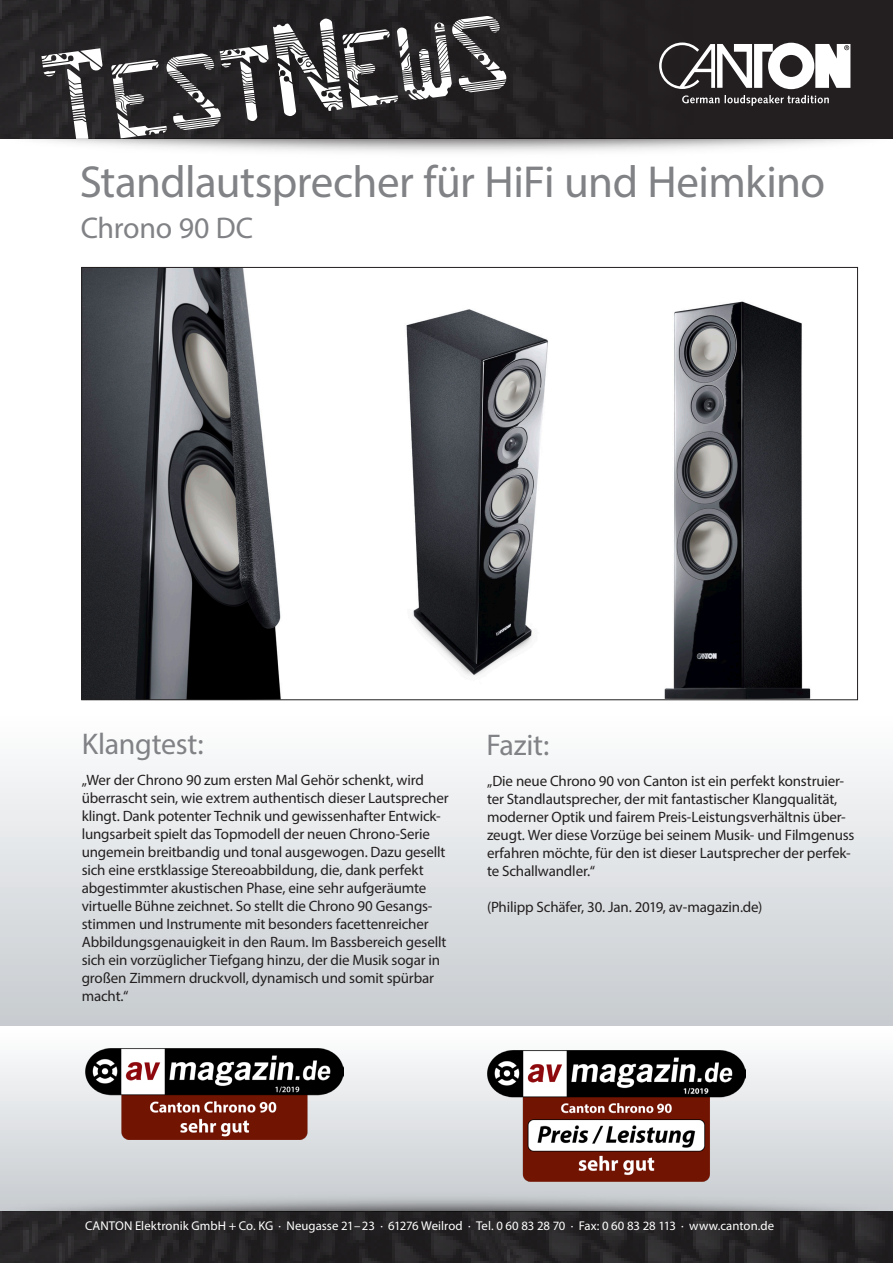
<style>
.page{position:relative;width:893px;height:1263px;background:#fff}
.page>*{position:absolute;margin:0;border:0;box-sizing:border-box;transform-origin:0 0}
.t1{font:45px "Myriad Pro";letter-spacing:-.015em;color:#808285}
.t2{font:30px "Myriad Pro";letter-spacing:-.01em;color:#808285}
.t3{font:15px/18px "Myriad Pro";letter-spacing:-.01em;color:#231f20}
.t4{font:12.75px "Myriad Pro";color:#fff}
</style>
<div class="page">
<div style="left:0;top:711px;width:893px;height:316px;background:linear-gradient(to bottom,#fefefe,#c6cbcf)"></div>
<svg style="left:0;top:1048px;width:893px;height:137px"></svg>
<img style="left:406px;top:309px;width:142px;height:367px">
<img style="left:83px;top:269px;width:198px;height:429px">
<img style="left:85px;top:1049px;width:258px;height:91px">
<img style="left:487px;top:1050px;width:259px;height:131px">
<img style="left:627px;top:301px;width:185px;height:411px">
<img style="left:0;top:0;width:893px;height:152px">
<svg style="left:659px;top:43px;width:191px;height:46px"></svg>
<svg style="left:682px;top:95px;width:147px;height:11px;background:#5a5758"></svg>
<svg style="left:41px;top:16px;width:465px;height:122px;background:#4b4a4b"></svg>
<img style="left:0;top:1185px;width:893px;height:78px">
<p class="t1" style="left:80px;top:154px;width:747px">Standlautsprecher für HiFi und Heimkino</p>
<p class="t2" style="left:81px;top:210px;width:174px">Chrono 90 DC</p>
<p class="t2" style="left:82px;top:725px;width:123px">Klangtest:</p>
<p class="t3" style="left:82px;top:770px;width:369px">„Wer der Chrono 90 zum ersten Mal Gehör schenkt, wird überrascht sein, wie extrem authentisch dieser Lautsprecher klingt. Dank potenter Technik und gewissenhafter Entwick&shy;lungsarbeit spielt das Topmodell der neuen Chrono-Serie</p>
<p class="t3" style="left:82px;top:842px;width:365px">ungemein breitbandig und tonal ausgewogen. Dazu gesellt sich eine erstklassige Stereoabbildung, die, dank perfekt</p>
<p class="t3" style="left:82px;top:878px;width:346px">abgestimmter akustischen Phase, eine sehr aufgeräumte</p>
<p class="t3" style="left:82px;top:896px;width:366px">virtuelle Bühne zeichnet. So stellt die Chrono 90 Gesangs&shy;stimmen und Instrumente mit besonders facettenreicher Abbildungsgenauigkeit in den Raum. Im Bassbereich gesellt sich ein vorzüglicher Tiefgang hinzu, der die Musik sogar in großen Zimmern druckvoll, dynamisch und somit spürbar macht.“</p>
<p class="t2" style="left:486px;top:726px;width:64px">Fazit:</p>
<p class="t3" style="left:487px;top:771px;width:369px">„Die neue Chrono 90 von Canton ist ein perfekt konstruier&shy;ter Standlautsprecher, der mit fantastischer Klangqualität, moderner Optik und fairem Preis-Leistungsverhältnis über&shy;zeugt. Wer diese Vorzüge bei seinem Musik- und Filmgenuss erfahren möchte, für den ist dieser Lautsprecher der perfek&shy;te Schallwandler.“</p>
<p class="t3" style="left:487px;top:897px;width:277px">(Philipp Schäfer, 30. Jan. 2019, av-magazin.de)</p>
<p class="t4" style="left:85px;top:1218px;width:691px">CANTON Elektronik GmbH + Co. KG · Neugasse 21–23 · 61276 Weilrod · Tel. 0 60 83 28 70 · Fax: 0 60 83 28 113 · www.canton.de</p>
</div>
